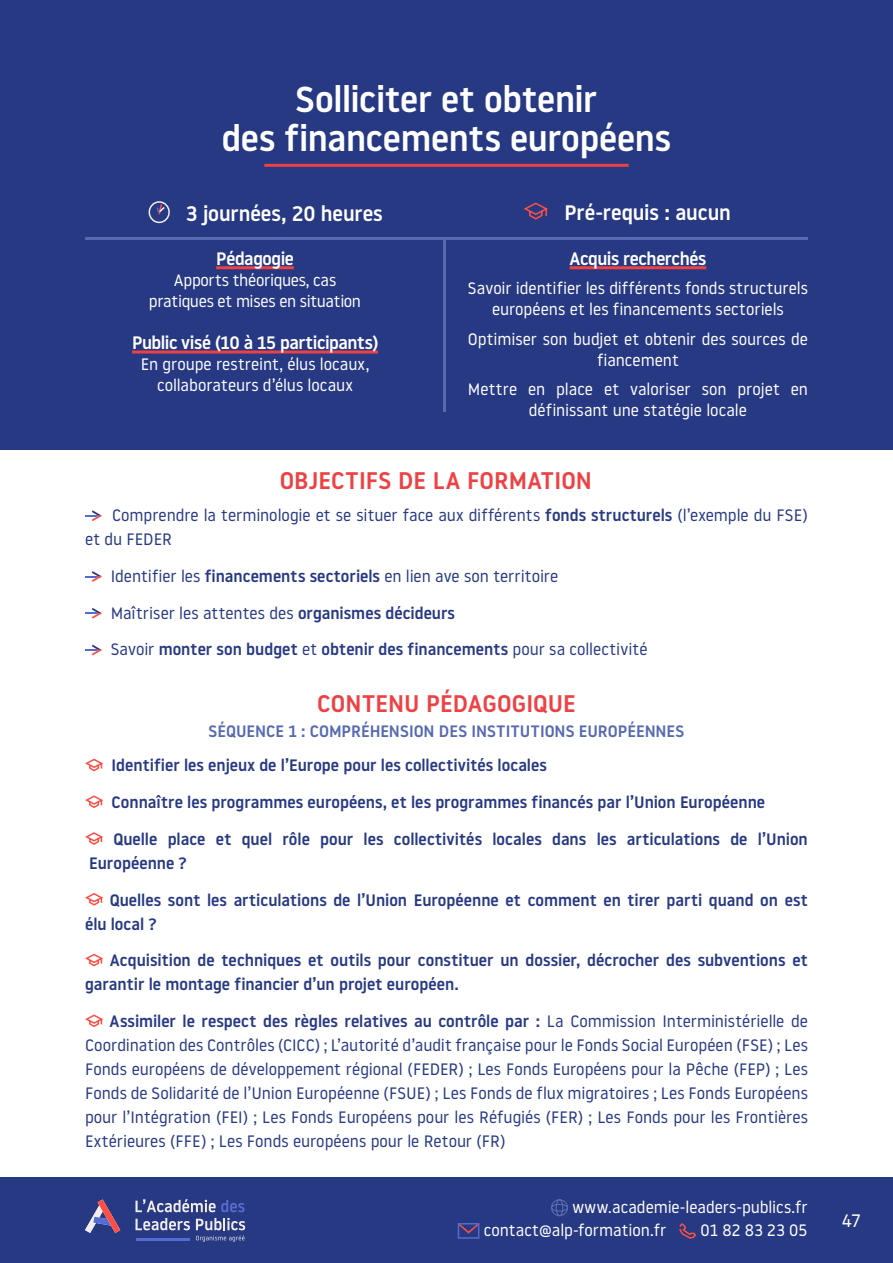
<style>
.page{position:relative;width:893px;height:1263px;background:#fff}
.page>*{position:absolute;margin:0;border:0;box-sizing:border-box;transform-origin:0 0}
.t1{font:500 36px/39px "Noway";letter-spacing:-.01em;color:#fff;text-align:center}
.t2{font:500 24px "Noway";color:#ee4144}
.t3{font:500 21px "Noway";letter-spacing:-.005em;color:#fff}
.t4{font:500 18px "Noway";letter-spacing:-.025em;color:#fff}
.t5{font:18px "Noway";color:#fff}
.t6{font:16.5px/24px "Noway";color:#273983}
.t7{font:500 16.5px/24px "Noway";color:#273983}
.t8{font:16.5px/21px "Noway";color:#fff;text-align:center}
.t9{font:500 16.5px "Noway";color:#576ab2}
.t10{font:16.5px "Noway";letter-spacing:-.02em;color:#fff}
.s1{font-weight:500}
.s2{font-weight:400}
</style>
<div class="page">
<svg style="left:85px;top:510px;width:17px;height:11px"></svg>
<svg style="left:85px;top:571px;width:17px;height:11px"></svg>
<svg style="left:85px;top:608px;width:17px;height:11px"></svg>
<svg style="left:85px;top:645px;width:17px;height:10px"></svg>
<div style="left:0;top:0;width:893px;height:449px;background:#273983"></div>
<hr style="left:264px;top:164px;width:365px;height:3px;background:#ee4144">
<svg style="left:85px;top:758px;width:18px;height:14px"></svg>
<svg style="left:85px;top:795px;width:18px;height:13px"></svg>
<svg style="left:85px;top:832px;width:18px;height:13px"></svg>
<svg style="left:85px;top:893px;width:18px;height:13px"></svg>
<svg style="left:85px;top:953px;width:18px;height:14px"></svg>
<svg style="left:85px;top:1014px;width:18px;height:14px"></svg>
<hr style="left:216px;top:266px;width:78px;height:3px;background:#ee4144">
<hr style="left:132px;top:350px;width:246px;height:3px;background:#ee4144">
<hr style="left:570px;top:266px;width:136px;height:3px;background:#ee4144">
<div style="left:149px;top:201px;width:21px;height:22px;border:2px solid #f2eded;border-radius:50%"></div>
<svg style="left:156px;top:203px;width:10px;height:12px"></svg>
<svg style="left:524px;top:202px;width:24px;height:18px"></svg>
<hr style="left:443px;top:238px;width:3px;height:174px;background:#576ab2">
<hr style="left:85px;top:237px;width:723px;height:3px;background:#576ab2">
<div style="left:0;top:1178px;width:893px;height:85px;background:#273983"></div>
<svg style="left:85px;top:1199px;width:35px;height:34px"></svg>
<hr style="left:136px;top:1238px;width:54px;height:2px;background:#546bd4">
<svg style="left:135px;top:1199px;width:110px;height:13px"></svg>
<svg style="left:135px;top:1218px;width:55px;height:12px"></svg>
<svg style="left:196px;top:1218px;width:49px;height:24px"></svg>
<svg style="left:551px;top:1199px;width:17px;height:18px"></svg>
<svg style="left:457px;top:1223px;width:23px;height:11px"></svg>
<div style="left:458px;top:1223px;width:21px;height:16px;border:2px solid #576bcc"></div>
<svg style="left:679px;top:1223px;width:17px;height:16px"></svg>
<p class="t1" style="left:222px;top:79px;width:451px">Solliciter et obtenir<br>des financements européens</p>
<p class="t3" style="left:186px;top:199px;width:198px">3 journées, 20 heures</p>
<p class="t3" style="left:564px;top:198px;width:168px">Pré-requis : aucun</p>
<p class="t4" style="left:216px;top:246px;width:79px">Pédagogie</p>
<p class="t8" style="left:174px;top:269px;width:164px">Apports théoriques, cas</p>
<p class="t10" style="left:149px;top:290px;width:214px">pratiques et mises en situation</p>
<p class="t4" style="left:132px;top:330px;width:247px">Public visé (10 à 15 participants)</p>
<p class="t8" style="left:141px;top:353px;width:230px">En groupe restreint, élus locaux, collaborateurs d’élus locaux</p>
<p class="t4" style="left:570px;top:246px;width:138px">Acquis recherchés</p>
<p class="t8" style="left:468px;top:277px;width:341px">Savoir identifier les différents fonds structurels européens et les financements sectoriels</p>
<p class="t8" style="left:468px;top:328px;width:341px">Optimiser son budjet et obtenir des sources de fiancement</p>
<p class="t8" style="left:468px;top:378px;width:342px">Mettre en place et valoriser son projet en définissant une statégie locale</p>
<p class="t2" style="left:280px;top:464px;width:314px">OBJECTIFS DE LA FORMATION</p>
<p class="t6" style="left:85px;top:503px;width:724px;text-indent:27px">Comprendre la terminologie et se situer face aux différents <span class="s1">fonds structurels</span> (l’exemple du FSE) et du FEDER</p>
<p class="t6" style="left:111px;top:563px;width:449px">Identifier les <span class="s1">financements sectoriels</span> en lien ave son territoire</p>
<p class="t6" style="left:111px;top:600px;width:346px">Maîtriser les attentes des <span class="s1">organismes décideurs</span></p>
<p class="t7" style="left:111px;top:637px;width:538px"><span class="s2">Savoir</span> monter son budget <span class="s2">et</span> obtenir des financements <span class="s2">pour sa collectivité</span></p>
<p class="t2" style="left:317px;top:687px;width:260px">CONTENU PÉDAGOGIQUE</p>
<p class="t9" style="left:209px;top:720px;width:477px">SÉQUENCE 1 : COMPRÉHENSION DES INSTITUTIONS EUROPÉENNES</p>
<p class="t7" style="left:112px;top:753px;width:437px">Identifier les enjeux de l’Europe pour les collectivités locales</p>
<p class="t7" style="left:112px;top:790px;width:655px">Connaître les programmes européens, et les programmes financés par l’Union Européenne</p>
<p class="t7" style="left:89px;top:827px;width:720px;text-indent:24px">Quelle place et quel rôle pour les collectivités locales dans les articulations de l’Union<br>Européenne ?</p>
<p class="t7" style="left:85px;top:888px;width:724px;text-indent:25px">Quelles sont les articulations de l’Union Européenne et comment en tirer parti quand on est élu local ?</p>
<p class="t7" style="left:85px;top:948px;width:724px;text-indent:25px">Acquisition de techniques et outils pour constituer un dossier, décrocher des subventions et garantir le montage financier d’un projet européen.</p>
<p class="t6" style="left:85px;top:1009px;width:724px;text-align:justify;text-indent:25px"><span class="s1">Assimiler le respect des règles relatives au contrôle par :</span> La Commission Interministérielle de Coordination des Contrôles (CICC) ; L’autorité d’audit française pour le Fonds Social Européen (FSE) ; Les Fonds européens de développement régional (FEDER) ; Les Fonds Européens pour la Pêche (FEP) ; Les Fonds de Solidarité de l’Union Européenne (FSUE) ; Les Fonds de flux migratoires ; Les Fonds Européens pour l’Intégration (FEI) ; Les Fonds Européens pour les Réfugiés (FER) ; Les Fonds pour les Frontières Extérieures (FFE) ; Les Fonds européens pour le Retour (FR)</p>
<p class="t8" style="left:484px;top:1195px;width:325px;line-height:22.5px;text-align:left;text-indent:89px">www.academie-leaders-publics.fr contact@alp-formation.fr</p>
<p class="t8" style="left:700px;top:1219px;width:109px">01 82 83 23 05</p>
<p class="t5" style="left:842px;top:1209px;width:21px">47</p>
</div>
